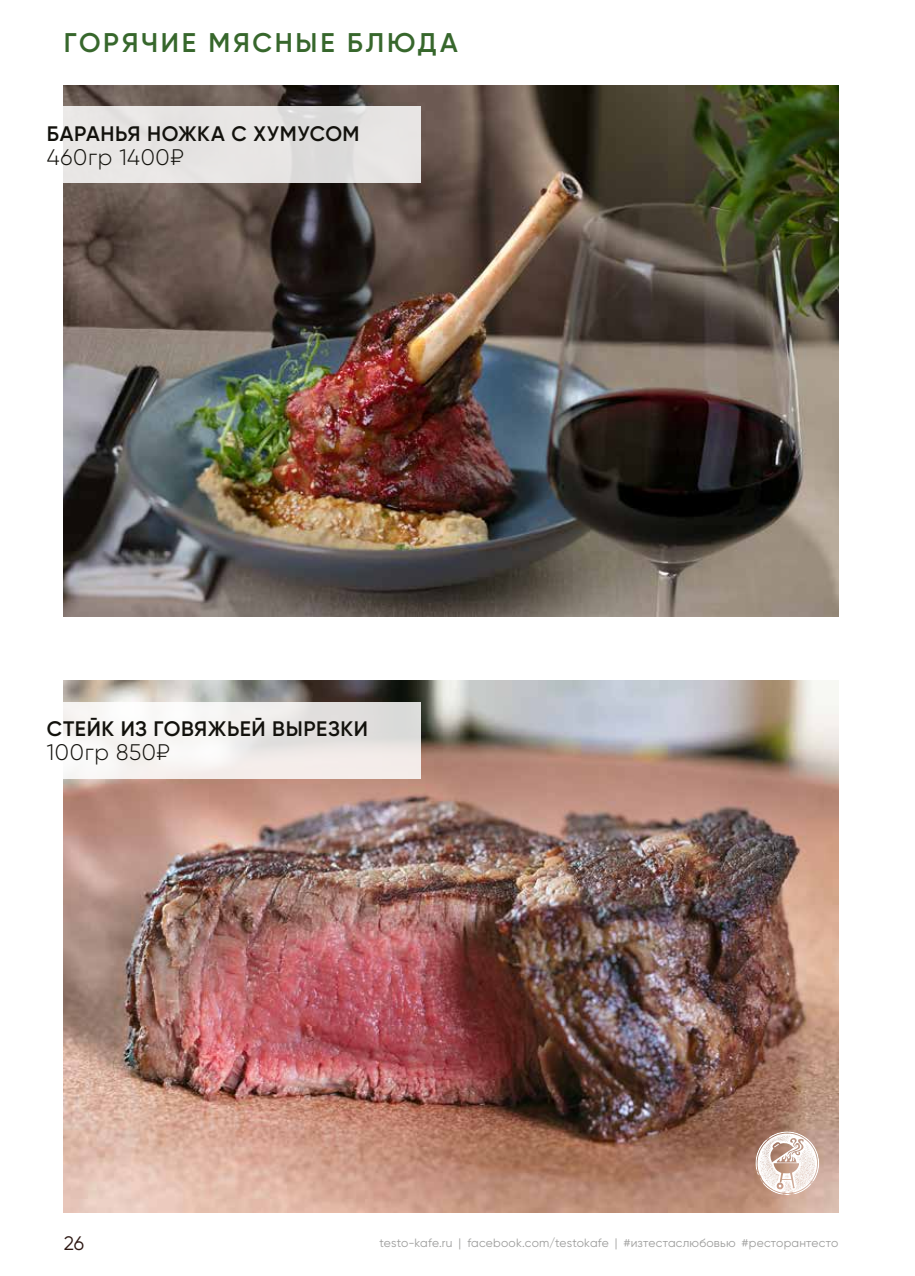
<style>
.page{position:relative;width:915px;height:1276px;background:#fff}
.page>*{position:absolute;margin:0;border:0;box-sizing:border-box;transform-origin:0 0}
.t1{font:600 27px "Gilroy";letter-spacing:.1em;color:#37672c}
.t2{font:300 22.5px "Gilroy";letter-spacing:.025em;color:#12110c}
.t3{font:600 21px "Gilroy";letter-spacing:.025em;color:#12110c}
.t4{font:19.5px "Gilroy";color:#2d1813}
.t5{font:12px "Gilroy";letter-spacing:.015em;color:#9d9d9c}
</style>
<div class="page">
<img style="left:64px;top:680px;width:774px;height:532px">
<img style="left:64px;top:85px;width:774px;height:532px">
<div style="left:54px;top:106px;width:366px;height:77px;background:linear-gradient(to right,#ebe9e7,#e1dfde)"></div>
<div style="left:54px;top:702px;width:366px;height:76px;background:linear-gradient(to right,#fdfcfb,#e4e0de)"></div>
<svg style="left:755px;top:1131px;width:64px;height:64px"></svg>
<h1 class="t1" style="left:64px;top:26px;width:395px">ГОРЯЧИЕ МЯСНЫЕ БЛЮДА</h1>
<h3 class="t3" style="left:47px;top:121px;width:314px">БАРАНЬЯ НОЖКА С ХУМУСОМ</h3>
<h2 class="t2" style="left:47px;top:143px;width:138px">460гр 1400₽</h2>
<h3 class="t3" style="left:47px;top:716px;width:322px">СТЕЙК ИЗ ГОВЯЖЬЕЙ ВЫРЕЗКИ</h3>
<h2 class="t2" style="left:47px;top:739px;width:124px">100гр 850₽</h2>
<h3 class="t4" style="left:64px;top:1231px;width:22px">26</h3>
<p class="t5" style="left:379px;top:1235px;width:460px">testo-kafe.ru | facebook.com/testokafe | #изтестаслюбовью #ресторантесто</p>
</div>
